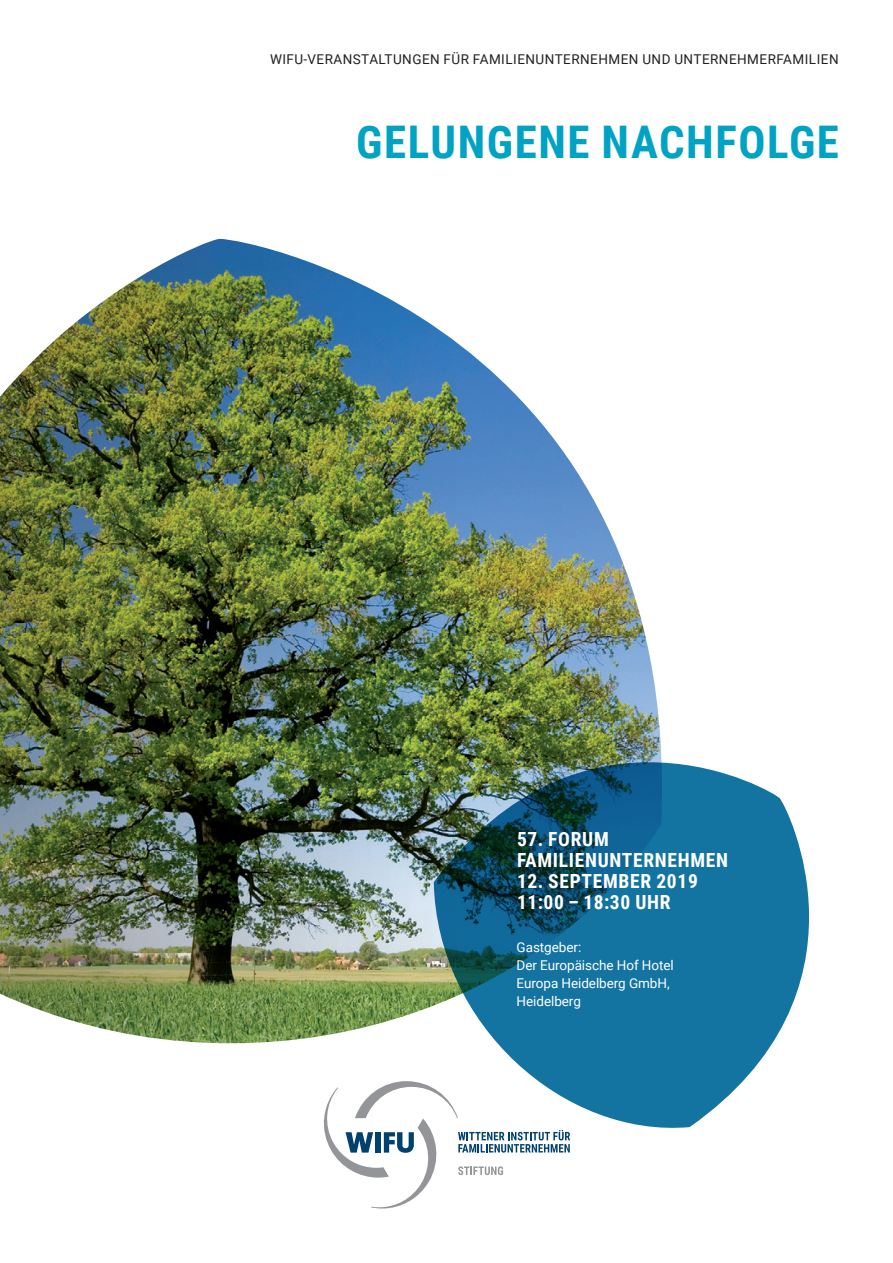
<style>
.page{position:relative;width:893px;height:1263px;background:#fff}
.page>*{position:absolute;margin:0;border:0;box-sizing:border-box;transform-origin:0 0}
.t1{font:700 45px "Roboto Condensed";letter-spacing:.035em;color:#00a3c4}
.t2{font:700 19.5px/21px "Roboto Condensed";letter-spacing:.035em;color:#fff}
.t3{font:13.5px "Roboto";letter-spacing:.035em;color:#231f20}
.t4{font:13.5px/18px "Roboto";letter-spacing:-.005em;color:#fff}
</style>
<div class="page">
<img style="left:0;top:239px;width:655px;height:805px">
<img style="left:434px;top:683px;width:375px;height:445px">
<svg style="left:324px;top:1081px;width:246px;height:127px"></svg>
<p class="t3" style="left:270px;top:50px;width:570px">WIFU-VERANSTALTUNGEN FÜR FAMILIENUNTERNEHMEN UND UNTERNEHMERFAMILIEN</p>
<h1 class="t1" style="left:356px;top:110px;width:484px">GELUNGENE NACHFOLGE</h1>
<h2 class="t2" style="left:517px;top:827px;width:213px">57. FORUM<br>FAMILIENUNTERNEHMEN</h2>
<h2 class="t2" style="left:517px;top:869px;width:182px">12. SEPTEMBER 2019<br>11:00 – 18:30 UHR</h2>
<p class="t4" style="left:517px;top:938px;width:159px">Gastgeber:<br>Der Europäische Hof Hotel<br>Europa Heidelberg GmbH,<br>Heidelberg</p>
</div>
